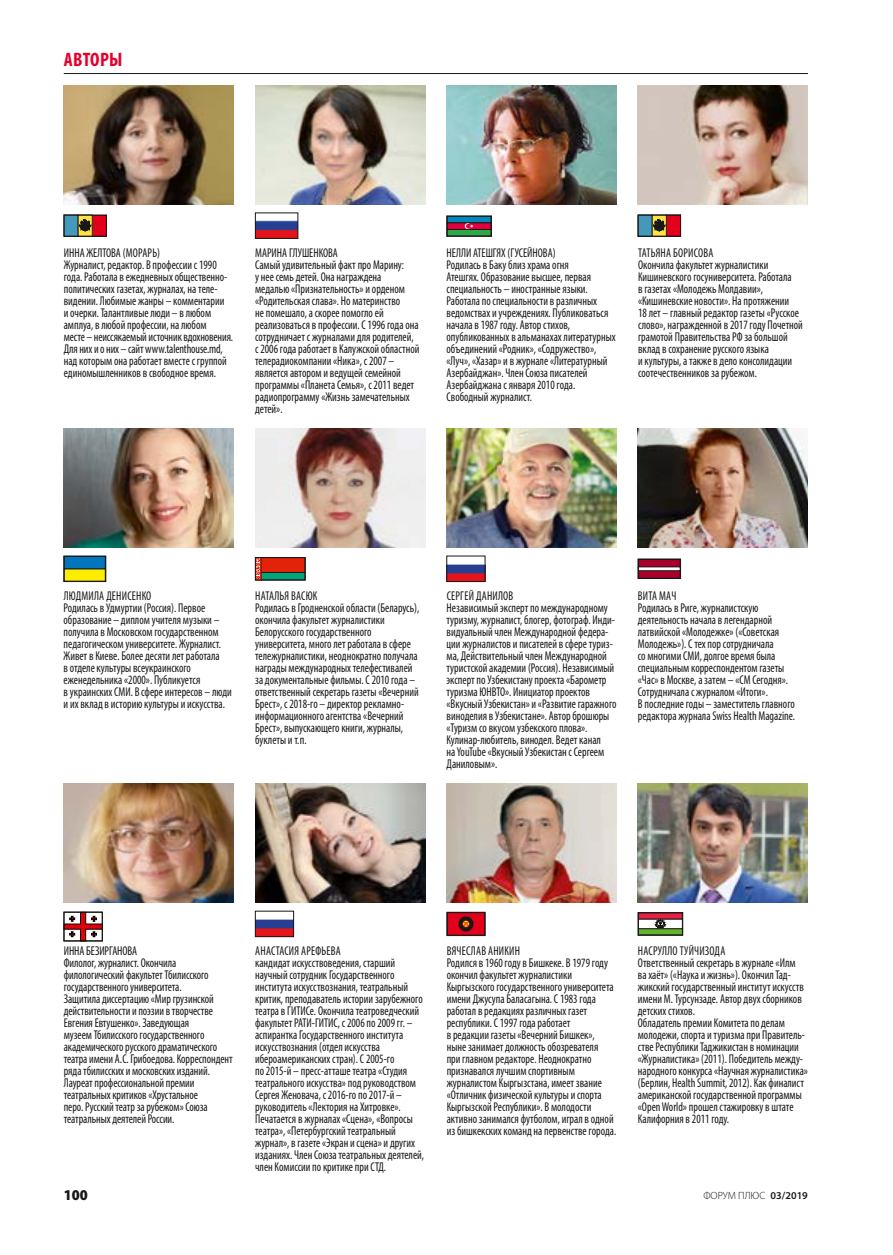
<style>
.page{position:relative;width:893px;height:1255px;background:#fff}
.page>*{position:absolute;margin:0;border:0;box-sizing:border-box;transform-origin:0 0}
.t1{font:700 condensed 19.5px "Myriad Pro";letter-spacing:.02em;color:#e4002b}
.t2{font:900 semi-condensed 15px "Myriad Pro";color:#181716}
.t3{font:condensed 12.75px/12px "Myriad Pro";color:#181716;scale:.9 1}
.t4{font:300 10.5px "Myriad Pro";color:#181716}
.s1{font-weight:600}
</style>
<div class="page">
<hr style="left:64px;top:73px;width:744px;height:1px;background:#181716">
<img style="left:64px;top:783px;width:170px;height:119px">
<svg style="left:66px;top:913px;width:34px;height:26px"></svg>
<div style="left:64px;top:911px;width:38px;height:30px;border:1px solid #181716"></div>
<div style="left:638px;top:912px;width:44px;height:7px;background:#e62142"></div>
<div style="left:638px;top:928px;width:44px;height:6px;background:#64b32b"></div>
<div style="left:638px;top:928px;width:44px;height:6px;border:1px solid #181716"></div>
<svg style="left:656px;top:919px;width:9px;height:9px"></svg>
<div style="left:638px;top:912px;width:45px;height:23px;border:1px solid #181716"></div>
<img style="left:638px;top:783px;width:170px;height:119px">
<img style="left:255px;top:783px;width:170px;height:119px">
<img style="left:257px;top:919px;width:35px;height:15px">
<div style="left:255px;top:910px;width:39px;height:26px;border:1px solid #181716"></div>
<img style="left:446px;top:783px;width:171px;height:119px">
<div style="left:447px;top:912px;width:38px;height:23px;background:#e3001b"></div>
<svg style="left:459px;top:917px;width:14px;height:13px"></svg>
<div style="left:447px;top:912px;width:38px;height:23px;border:1px solid #181716"></div>
<img style="left:64px;top:428px;width:170px;height:119px">
<div style="left:64px;top:568px;width:41px;height:13px;background:#ffed00"></div>
<div style="left:64px;top:556px;width:41px;height:12px;background:#0076be"></div>
<div style="left:64px;top:556px;width:41px;height:13px;border:1px solid #181716"></div>
<div style="left:64px;top:556px;width:42px;height:25px;border:1px solid #181716"></div>
<img style="left:255px;top:428px;width:170px;height:119px">
<div style="left:261px;top:557px;width:44px;height:15px;background:#e4220a"></div>
<div style="left:261px;top:572px;width:44px;height:8px;background:#00a679"></div>
<div style="left:261px;top:572px;width:44px;height:8px;border:1px solid #181716"></div>
<svg style="left:258px;top:559px;width:4px;height:19px"></svg>
<div style="left:256px;top:557px;width:5px;height:23px;border:1px solid #e4220a"></div>
<div style="left:255px;top:557px;width:50px;height:23px;border:1px solid #181716"></div>
<img style="left:447px;top:428px;width:170px;height:119px">
<img style="left:449px;top:564px;width:34px;height:15px">
<img style="left:638px;top:428px;width:170px;height:119px">
<svg style="left:640px;top:561px;width:38px;height:15px"></svg>
<div style="left:638px;top:559px;width:43px;height:19px;border:1px solid #181716"></div>
<img style="left:64px;top:85px;width:170px;height:119px">
<div style="left:92px;top:215px;width:14px;height:21px;background:#e3001b"></div>
<div style="left:92px;top:215px;width:14px;height:21px;border:1px solid #181716"></div>
<div style="left:64px;top:215px;width:14px;height:21px;background:#4499ba"></div>
<div style="left:78px;top:215px;width:14px;height:21px;background:#ffe345"></div>
<svg style="left:80px;top:219px;width:12px;height:12px"></svg>
<div style="left:64px;top:215px;width:43px;height:21px;border:1px solid #181716"></div>
<img style="left:447px;top:85px;width:170px;height:119px">
<div style="left:447px;top:216px;width:44px;height:7px;background:#0089bc"></div>
<div style="left:447px;top:216px;width:44px;height:7px;border:1px solid #181716"></div>
<div style="left:447px;top:229px;width:44px;height:7px;background:#2ca946"></div>
<div style="left:447px;top:229px;width:44px;height:7px;border:1px solid #181716"></div>
<div style="left:447px;top:223px;width:44px;height:6px;background:#e4003e"></div>
<svg style="left:465px;top:223px;width:8px;height:6px"></svg>
<div style="left:447px;top:216px;width:45px;height:20px;border:1px solid #181716"></div>
<img style="left:638px;top:85px;width:170px;height:119px">
<div style="left:666px;top:215px;width:14px;height:21px;background:#e3001b"></div>
<div style="left:666px;top:215px;width:15px;height:21px;border:1px solid #181716"></div>
<div style="left:638px;top:215px;width:14px;height:21px;background:#4499ba"></div>
<div style="left:652px;top:215px;width:14px;height:21px;background:#ffe345"></div>
<svg style="left:654px;top:219px;width:12px;height:12px"></svg>
<div style="left:638px;top:215px;width:43px;height:21px;border:1px solid #181716"></div>
<img style="left:257px;top:220px;width:39px;height:16px">
<img style="left:255px;top:85px;width:170px;height:119px">
<h1 class="t1" style="left:64px;top:47px;width:60px">АВТОРЫ</h1>
<p class="t3" style="left:64px;top:246px;width:190px">ИННА ЖЕЛТОВА (МОРАРЬ)<br>Журналист, редактор. В профессии с 1990 года. Работала в ежедневных общественно&shy;политических газетах, журналах, на теле&shy;видении. Любимые жанры – комментарии<br>и очерки. Талантливые люди – в любом амплуа, в любой профессии, на любом<br>месте – неиссякаемый источник вдохновения.<br>Для них и о них – сайт www.talenthouse.md, над которым она работает вместе с группой единомышленников в свободное время.</p>
<p class="t3" style="left:447px;top:246px;width:189px">НЕЛЛИ АТЕШГЯХ (ГУСЕЙНОВА)<br>Родилась в Баку близ храма огня<br>Атешгях. Образование высшее, первая специальность – иностранные языки.<br>Работала по специальности в различных ведомствах и учреждениях. Публиковаться начала в 1987 году. Автор стихов, опубликованных в альманахах литературных объединений «Родник», «Содружество», «Луч», «Хазар» и в журнале «Литературный Азербайджан». Член Союза писателей Азербайджана с января 2010 года.<br>Свободный журналист.</p>
<p class="t3" style="left:638px;top:246px;width:185px">ТАТЬЯНА БОРИСОВА<br>Окончила факультет журналистики Кишиневского госуниверситета. Работала<br>в газетах «Молодежь Молдавии», «Кишиневские новости». На протяжении<br>18 лет – главный редактор газеты «Русское слово», награжденной в 2017 году Почетной грамотой Правительства РФ за большой вклад в сохранение русского языка<br>и культуры, а также в дело консолидации соотечественников за рубежом.</p>
<p class="t3" style="left:255px;top:246px;width:184px">МАРИНА ГЛУШЕНКОВА<br>Самый удивительный факт про Марину:<br>у нее семь детей. Она награждена<br>медалью «Признательность» и орденом «Родительская слава». Но материнство<br>не помешало, а скорее помогло ей реализоваться в профессии. С 1996 года она сотрудничает с журналами для родителей, с 2006 года работает в Калужской областной телерадиокомпании «Ника», с 2007 – является автором и ведущей семейной программы «Планета Семья», с 2011 ведет радиопрограмму «Жизнь замечательных детей».</p>
<p class="t3" style="left:64px;top:589px;width:188px">ЛЮДМИЛА ДЕНИСЕНКО<br>Родилась в Удмуртии (Россия). Первое образование – диплом учителя музыки – получила в Московском государственном педагогическом университете. Журналист.<br>Живет в Киеве. Более десяти лет работала<br>в отделе культуры всеукраинского еженедельника «2000». Публикуется<br>в украинских СМИ. В сфере интересов – люди и их вклад в историю культуры и искусства.</p>
<p class="t3" style="left:255px;top:589px;width:184px">НАТАЛЬЯ ВАСЮК<br>Родилась в Гродненской области (Беларусь), окончила факультет журналистики Белорусского государственного университета, много лет работала в сфере тележурналистики, неоднократно получала награды международных телефестивалей за документальные фильмы. С 2010 года – ответственный секретарь газеты «Вечерний Брест», с 2018-го – директор рекламно&shy;информационного агентства «Вечерний Брест», выпускающего книги, журналы, буклеты и т.п.</p>
<p class="t3" style="left:447px;top:589px;width:190px">СЕРГЕЙ ДАНИЛОВ<br>Независимый эксперт по международному туризму, журналист, блогер, фотограф. Инди&shy;видуальный член Международной федера&shy;ции журналистов и писателей в сфере туриз&shy;ма, Действительный член Международной туристской академии (Россия). Независимый эксперт по Узбекистану проекта «Барометр туризма ЮНВТО». Инициатор проектов «Вкусный Узбекистан» и «Развитие гаражного виноделия в Узбекистане». Автор брошюры «Туризм со вкусом узбекского плова».<br>Кулинар-любитель, винодел. Ведет канал<br>на YouTube «Вкусный Узбекистан с Сергеем Даниловым».</p>
<p class="t3" style="left:638px;top:589px;width:176px">ВИТА МАЧ<br>Родилась в Риге, журналистскую деятельность начала в легендарной латвийской «Молодежке» («Советская Молодежь»). С тех пор сотрудничала<br>со многими СМИ, долгое время была специальным корреспондентом газеты «Час» в Москве, а затем – «СМ Сегодня».<br>Сотрудничала с журналом «Итоги».<br>В последние годы – заместитель главного редактора журнала Swiss Health Magazine.</p>
<p class="t3" style="left:64px;top:944px;width:189px">ИННА БЕЗИРГАНОВА<br>Филолог, журналист. Окончила филологический факультет Тбилисского государственного университета.<br>Защитила диссертацию «Мир грузинской действительности и поэзии в творчестве Евгения Евтушенко». Заведующая<br>музеем Тбилисского государственного академического русского драматического театра имени А.С.Грибоедова. Корреспондент ряда тбилисских и московских изданий.<br>Лауреат профессиональной премии театральных критиков «Хрустальное<br>перо. Русский театр за рубежом» Союза театральных деятелей России.</p>
<p class="t3" style="left:638px;top:944px;width:190px">НАСРУЛЛО ТУЙЧИЗОДА<br>Ответственный секретарь в журнале «Илм<br>ва хаёт» («Наука и жизнь»). Окончил Тад&shy;жикский государственный институт искусств имени М. Турсунзаде. Автор двух сборников детских стихов.<br>Обладатель премии Комитета по делам молодежи, спорта и туризма при Правитель&shy;стве Республики Таджикистан в номинации «Журналистика» (2011). Победитель между&shy;народного конкурса «Научная журналистика» (Берлин, Health Summit, 2012). Как финалист американской государственной программы «Open World» прошел стажировку в штате Калифорния в 2011 году.</p>
<p class="t3" style="left:255px;top:944px;width:189px">АНАСТАСИЯ АРЕФЬЕВА<br>кандидат искусствоведения, старший научный сотрудник Государственного института искусствознания, театральный критик, преподаватель истории зарубежного театра в ГИТИСе. Окончила театроведческий факультет РАТИ-ГИТИС, с 2006 по 2009 гг. – аспирантка Государственного института искусствознания (отдел искусства ибероамериканских стран). С 2005-го<br>по 2015-й – пресс-атташе театра «Студия театрального искусства» под руководством Сергея Женовача, с 2016-го по 2017-й – руководитель «Лектория на Хитровке».<br>Печатается в журналах «Сцена», «Вопросы театра», «Петербургский театральный журнал», в газете «Экран и сцена» и других изданиях. Член Союза театральных деятелей, член Комиссии по критике при СТД.</p>
<p class="t3" style="left:447px;top:944px;width:190px">ВЯЧЕСЛАВ АНИКИН<br>Родился в 1960 году в Бишкеке. В 1979 году окончил факультет журналистики Кыргызского государственного университета имени Джусупа Баласагына. С 1983 года работал в редакциях различных газет республики. С 1997 года работает<br>в редакции газеты «Вечерний Бишкек», ныне занимает должность обозревателя<br>при главном редакторе. Неоднократно признавался лучшим спортивным журналистом Кыргызстана, имеет звание «Отличник физической культуры и спорта Кыргызской Республики». В молодости активно занимался футболом, играл в одной из бишкекских команд на первенстве города.</p>
<p class="t2" style="left:64px;top:1186px;width:26px">100</p>
<p class="t4" style="left:703px;top:1190px;width:106px">ФОРУМ ПЛЮС <span class="s1">03/2019</span></p>
</div>
